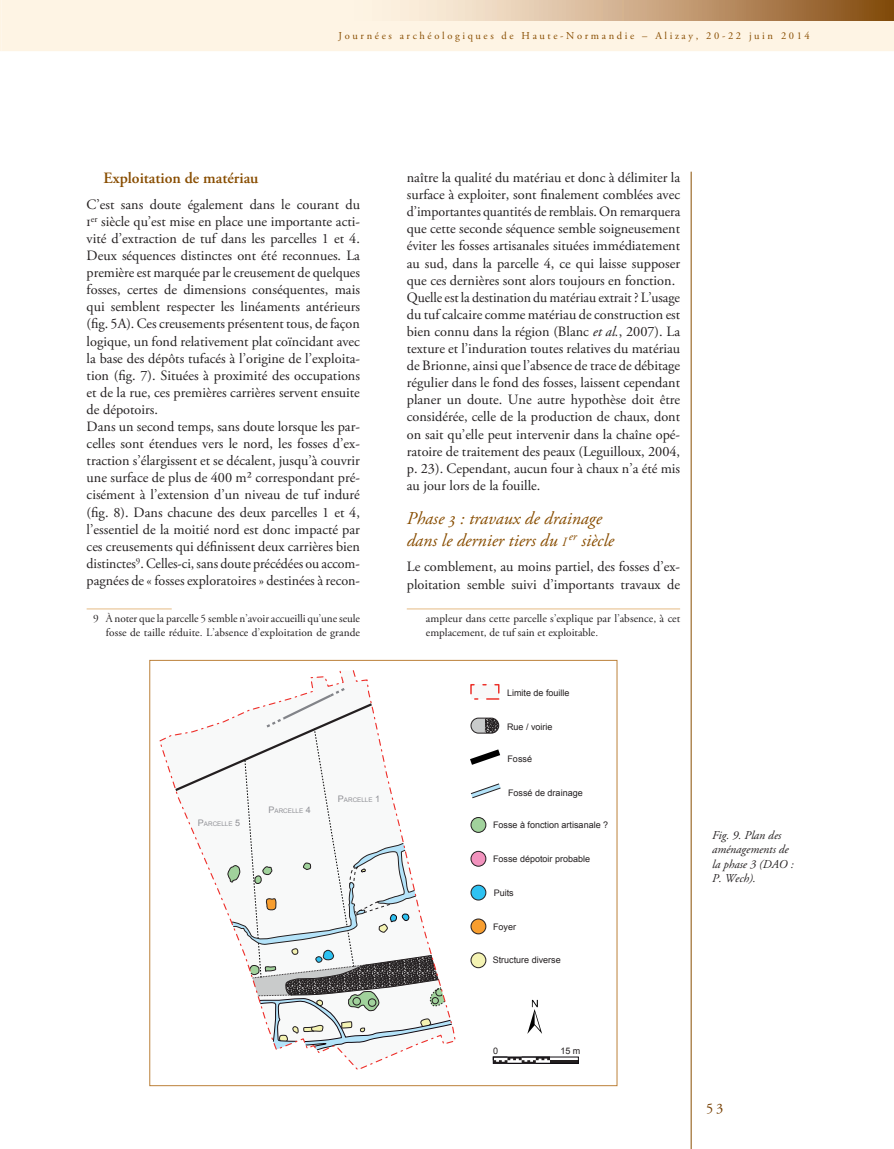
<style>
.page{position:relative;width:894px;height:1149px;background:#fff}
.page>*{position:absolute;margin:0;border:0;box-sizing:border-box;transform-origin:0 0}
.t1{font:italic 18px/21.6px "Adobe Garamond Pro";color:#884d00}
.t2{font:600 15.75px "Adobe Garamond Pro";color:#884d00}
.t3{font:14.4px "Adobe Garamond Pro";color:#753e00}
.t4{font:14.25px/17.1px "Adobe Garamond Pro";color:#231f20}
.t5{font:italic 12px/14.4px "Adobe Garamond Pro";color:#231f20}
.t6{font:11.25px/13.5px "Adobe Garamond Pro";letter-spacing:.005em;color:#231f20;text-align:right}
.t7{font:10.5px "Adobe Garamond Pro";letter-spacing:.25em;color:#884d00}
.t8{font:9px "Arial";color:#231f20}
.t9{font:6.3px "Arial";color:#8f9196}
.s1{font-size:9px}
.s2{font-style:italic}
.s3{font-size:12.6px}
</style>
<div class="page">
<hr style="left:0;top:0;width:2px;height:51px;background:#fef4e4">
<div style="left:2px;top:0;width:891px;height:51px;background:#fef4e4"></div>
<svg style="left:409px;top:0;width:484px;height:20px;background:#c6a37e"></svg>
<hr style="left:690px;top:172px;width:1px;height:977px;background:#884d00">
<hr style="left:87px;top:608px;width:85px;height:1px;background:#e5ba83">
<hr style="left:407px;top:608px;width:273px;height:1px;background:#e5ba83">
<hr style="left:550px;top:1060px;width:28px;height:3px;background:#231f20">
<svg style="left:493px;top:1059px;width:57px;height:5px"></svg>
<div style="left:493px;top:1057px;width:85px;height:6px;border:1px solid #0e0b10"></div>
<svg style="left:527px;top:1000px;width:15px;height:34px"></svg>
<svg style="left:470px;top:749px;width:31px;height:16px"></svg>
<svg style="left:471px;top:783px;width:30px;height:16px"></svg>
<div style="left:471px;top:817px;width:15px;height:15px;background:#a1d29c;border-radius:50%"></div>
<div style="left:470px;top:817px;width:16px;height:16px;border:1px solid #231f20;border-radius:50%"></div>
<div style="left:471px;top:851px;width:15px;height:15px;background:#f293be;border-radius:50%"></div>
<div style="left:470px;top:851px;width:16px;height:15px;border:1px solid #231f20;border-radius:50%"></div>
<div style="left:471px;top:953px;width:15px;height:14px;background:#f4f3b3;border-radius:50%"></div>
<div style="left:470px;top:952px;width:16px;height:16px;border:1px solid #231f20;border-radius:50%"></div>
<div style="left:471px;top:885px;width:15px;height:15px;background:#2ec2f2;border-radius:50%"></div>
<div style="left:470px;top:885px;width:16px;height:15px;border:1px solid #231f20;border-radius:50%"></div>
<div style="left:471px;top:919px;width:15px;height:15px;background:#f89e2f;border-radius:50%"></div>
<div style="left:470px;top:918px;width:16px;height:16px;border:1px solid #231f20;border-radius:50%"></div>
<svg style="left:472px;top:718px;width:26px;height:15px"></svg>
<div style="left:470px;top:718px;width:29px;height:15px;border:1px solid #231f20;border-radius:8px"></div>
<div style="left:471px;top:685px;width:27px;height:14px;background:#f8f9f9"></div>
<div style="left:470px;top:684px;width:29px;height:16px;border:2px dashed #ec312a"></div>
<svg style="left:173px;top:685px;width:279px;height:365px"></svg>
<p class="t7" style="left:338px;top:29px;width:472px">Journées archéologiques de Haute-Normandie – Alizay, 20-22 juin 2014</p>
<p class="t2" style="left:104px;top:169px;width:156px">Exploitation de matériau</p>
<p class="t4" style="left:87px;top:196px;width:275px">C’est sans doute également dans le courant du i<sup>er</sup> siècle qu’est mise en place une importante acti&shy;vité d’extraction de tuf dans les parcelles 1 et 4.<br>Deux séquences distinctes ont été reconnues. La première est marquée par le creusement de quelques fosses, certes de dimensions conséquentes, mais qui semblent respecter les linéaments antérieurs (fig. 5A). Ces creusements présentent tous, de façon logique, un fond relativement plat coïncidant avec la base des dépôts tufacés à l’origine de l’exploita&shy;tion (fig. 7). Situées à proximité des occupations et de la rue, ces premières carrières servent ensuite de dépotoirs.<br>Dans un second temps, sans doute lorsque les par&shy;celles sont étendues vers le nord, les fosses d’ex&shy;traction s’élargissent et se décalent, jusqu’à couvrir une surface de plus de 400 m² correspondant pré&shy;cisément à l’extension d’un niveau de tuf induré (fig. 8). Dans chacune des deux parcelles 1 et 4, l’essentiel de la moitié nord est donc impacté par ces creusements qui définissent deux carrières bien distinctes<sup>9</sup>. Celles-ci, sans doute précédées ou accom&shy;pagnées de « fosses exploratoires » destinées à recon-</p>
<p class="t6" style="left:93px;top:612px;width:268px">9 À noter que la parcelle 5 semble n’avoir accueilli qu’une seule fosse de taille réduite. L’absence d’exploitation de grande</p>
<p class="t9" style="left:198px;top:819px;width:44px"><span class="s1">P</span>ARCELLE <span class="s1">5</span></p>
<p class="t9" style="left:268px;top:806px;width:44px"><span class="s1">P</span>ARCELLE <span class="s1">4</span></p>
<p class="t9" style="left:338px;top:795px;width:44px"><span class="s1">P</span>ARCELLE <span class="s1">1</span></p>
<p class="t4" style="left:407px;top:169px;width:275px">naître la qualité du matériau et donc à délimiter la surface à exploiter, sont finalement comblées avec d’importantes quantités de remblais. On remarquera que cette seconde séquence semble soigneusement éviter les fosses artisanales situées immédiatement au sud, dans la parcelle 4, ce qui laisse supposer que ces dernières sont alors toujours en fonction.<br>Quelle est la destination du matériau extrait ? L’usage du tuf calcaire comme matériau de construction est bien connu dans la région (Blanc <span class="s2">et al.</span>, 2007). La texture et l’induration toutes relatives du matériau de Brionne, ainsi que l’absence de trace de débitage régulier dans le fond des fosses, laissent cependant planer un doute. Une autre hypothèse doit être considérée, celle de la production de chaux, dont on sait qu’elle peut intervenir dans la chaîne opé&shy;ratoire de traitement des peaux (Leguilloux, 2004, p. 23). Cependant, aucun four à chaux n’a été mis au jour lors de la fouille.</p>
<p class="t1" style="left:407px;top:508px;width:209px">Phase 3 : travaux de drainage dans le dernier tiers du <span class="s3">i</span> <sup>er</sup> siècle</p>
<p class="t4" style="left:407px;top:559px;width:275px">Le comblement, au moins partiel, des fosses d’ex&shy;ploitation semble suivi d’importants travaux de</p>
<p class="t6" style="left:426px;top:612px;width:256px;text-align:left">ampleur dans cette parcelle s’explique par l’absence, à cet emplacement, de tuf sain et exploitable.</p>
<p class="t8" style="left:507px;top:687px;width:64px">Limite de fouille</p>
<p class="t8" style="left:507px;top:721px;width:47px">Rue / voirie</p>
<p class="t8" style="left:507px;top:753px;width:26px">Fossé</p>
<p class="t8" style="left:508px;top:786px;width:76px">Fossé de drainage</p>
<p class="t8" style="left:493px;top:819px;width:117px">Fosse à fonction artisanale ?</p>
<p class="t8" style="left:493px;top:853px;width:99px">Fosse dépotoir probable</p>
<p class="t8" style="left:493px;top:887px;width:22px">Puits</p>
<p class="t8" style="left:493px;top:920px;width:25px">Foyer</p>
<p class="t8" style="left:492px;top:954px;width:70px">Structure diverse</p>
<p class="t5" style="left:712px;top:828px;width:83px">Fig. 9. Plan des aménagements de la phase 3 (DAO :<br>P. Wech).</p>
<p class="t8" style="left:493px;top:1045px;width:7px">0</p>
<p class="t8" style="left:560px;top:1045px;width:22px">15 m</p>
<p class="t3" style="left:706px;top:1099px;width:19px">53</p>
</div>
